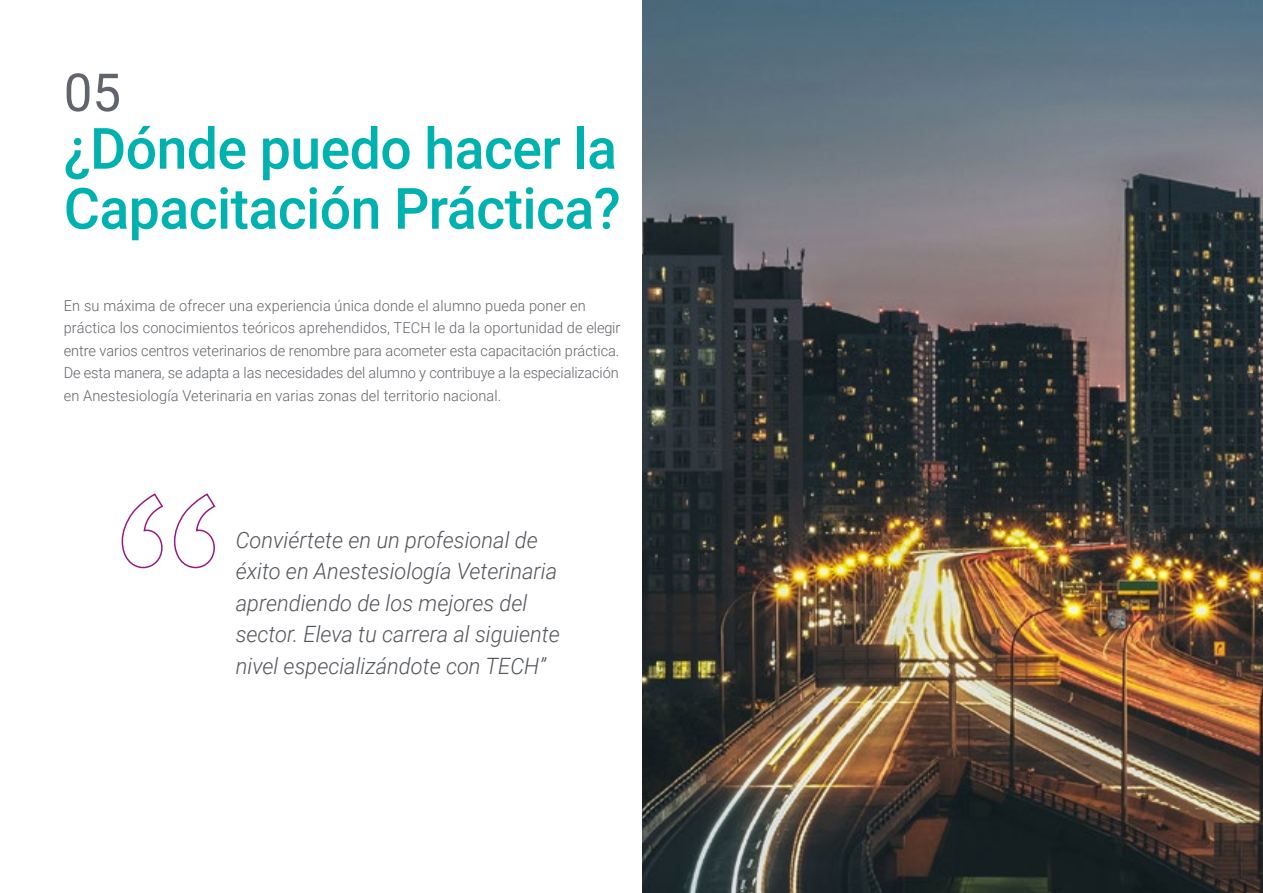
<style>
.page{position:relative;width:1263px;height:893px;background:#fff}
.page>*{position:absolute;margin:0;border:0;box-sizing:border-box;transform-origin:0 0}
.t1{font:500 57px/60px "Roboto";letter-spacing:-.01em;color:#00b2af}
.t2{font:52.5px "Roboto";color:#61646a}
.t3{font:italic 300 22.5px/31.5px "Roboto";color:#52555b}
.t4{font:300 15px/22.5px "Roboto";letter-spacing:.01em;color:#61646a}
</style>
<div class="page">
<svg style="left:121px;top:493px;width:95px;height:76px"></svg>
<img style="left:642px;top:0;width:621px;height:893px">
<h2 class="t2" style="left:64px;top:56px;width:59px">05</h2>
<h1 class="t1" style="left:64px;top:116px;width:558px">¿Dónde puedo hacer la<br>Capacitación Práctica?</h1>
<p class="t4" style="left:64px;top:293px;width:558px">En su máxima de ofrecer una experiencia única donde el alumno pueda poner en práctica los conocimientos teóricos aprehendidos, TECH le da la oportunidad de elegir entre varios centros veterinarios de renombre para acometer esta capacitación práctica.<br>De esta manera, se adapta a las necesidades del alumno y contribuye a la especialización en Anestesiología Veterinaria en varias zonas del territorio nacional.</p>
<h3 class="t3" style="left:236px;top:523px;width:326px">Conviértete en un profesional de éxito en Anestesiología Veterinaria aprendiendo de los mejores del sector. Eleva tu carrera al siguiente nivel especializándote con TECH”</h3>
</div>
